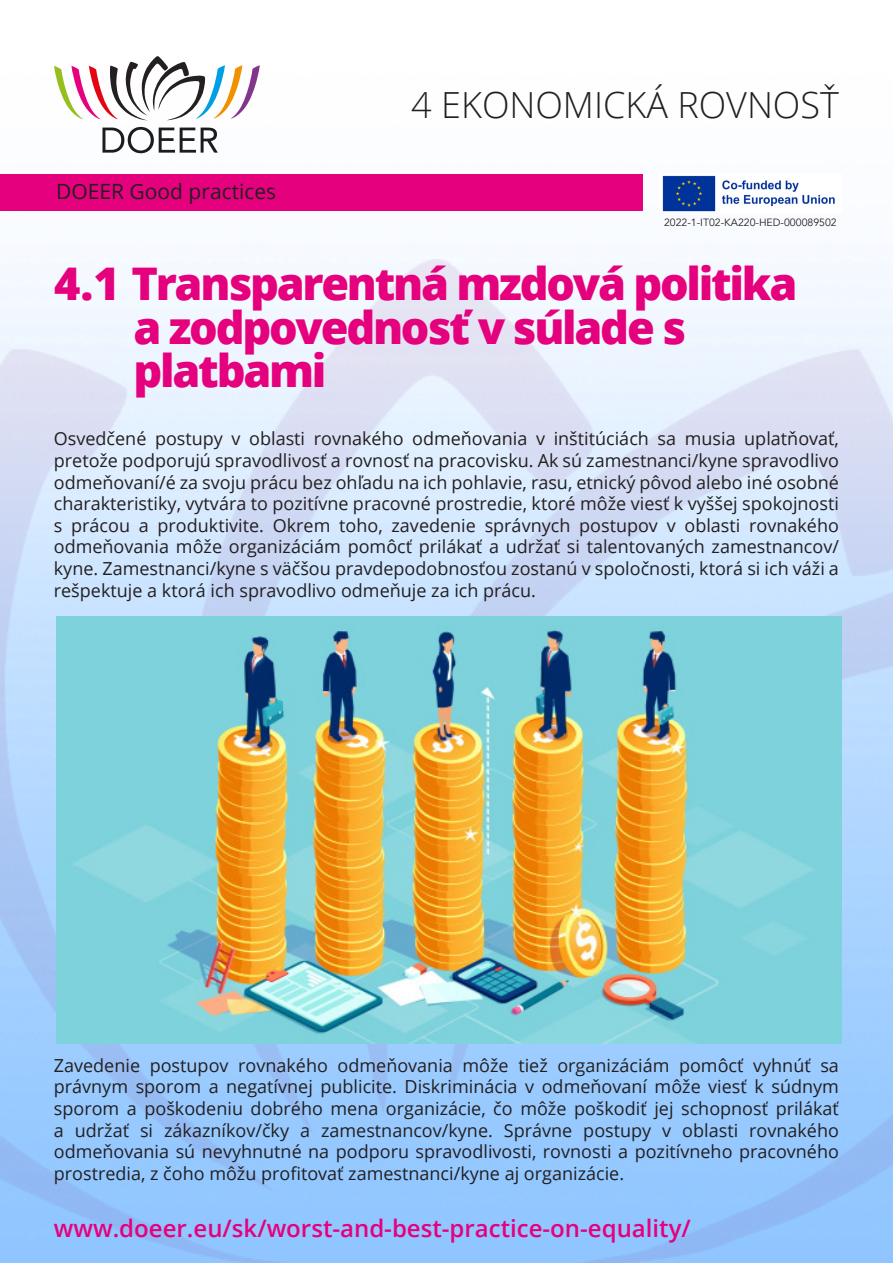
<style>
.page{position:relative;width:893px;height:1263px;background:#fff}
.page>*{position:absolute;margin:0;border:0;box-sizing:border-box;transform-origin:0 0}
.t1{font:800 45px/43.5px "Open Sans";letter-spacing:-.05em;color:#e5007d}
.t2{font:300 36px "Open Sans";color:#231f20}
.t3{font:600 24px "Open Sans";color:#e6007d}
.t4{font:21px "Open Sans";color:#231f20}
.t5{font:18px/21.6px "Open Sans";color:#231f20;text-align:justify}
.t6{font:10.5px "Avenir";color:#231f20}
</style>
<div class="page">
<div style="left:0;top:175px;width:642px;height:36px;background:#e5007d"></div>
<svg style="left:54px;top:56px;width:206px;height:65px"></svg>
<svg style="left:102px;top:127px;width:116px;height:26px"></svg>
<img style="left:662px;top:175px;width:173px;height:37px">
<img style="left:56px;top:617px;width:785px;height:427px">
<p class="t4" style="left:56px;top:177px;width:222px">DOEER Good practices</p>
<h2 class="t2" style="left:411px;top:81px;width:429px">4 EKONOMICKÁ ROVNOSŤ</h2>
<p class="t6" style="left:664px;top:216px;width:174px">2022-1-IT02-KA220-HED-000089502</p>
<h1 class="t1" style="left:134px;top:260px;width:665px;text-indent:-80px">4.1 Transparentná mzdová politika a zodpovednosť v súlade s platbami</h1>
<p class="t5" style="left:54px;top:428px;width:787px">Osvedčené postupy v oblasti rovnakého odmeňovania v inštitúciách sa musia uplatňovať, pretože podporujú spravodlivosť a rovnosť na pracovisku. Ak sú zamestnanci/kyne spravodlivo odmeňovaní/é za svoju prácu bez ohľadu na ich pohlavie, rasu, etnický pôvod alebo iné osobné charakteristiky, vytvára to pozitívne pracovné prostredie, ktoré môže viesť k vyššej spokojnosti s prácou a produktivite. Okrem toho, zavedenie správnych postupov v oblasti rovnakého odmeňovania môže organizáciám pomôcť prilákať a udržať si talentovaných zamestnancov/ kyne. Zamestnanci/kyne s väčšou pravdepodobnosťou zostanú v spoločnosti, ktorá si ich váži a rešpektuje a ktorá ich spravodlivo odmeňuje za ich prácu.</p>
<p class="t5" style="left:54px;top:1054px;width:787px">Zavedenie postupov rovnakého odmeňovania môže tiež organizáciám pomôcť vyhnúť sa právnym sporom a negatívnej publicite. Diskriminácia v odmeňovaní môže viesť k súdnym sporom a poškodeniu dobrého mena organizácie, čo môže poškodiť jej schopnosť prilákať a udržať si zákazníkov/čky a zamestnancov/kyne. Správne postupy v oblasti rovnakého odmeňovania sú nevyhnutné na podporu spravodlivosti, rovnosti a pozitívneho pracovného prostredia, z čoho môžu profitovať zamestnanci/kyne aj organizácie.</p>
<h3 class="t3" style="left:54px;top:1212px;width:639px">www.doeer.eu/sk/worst-and-best-practice-on-equality/</h3>
</div>
